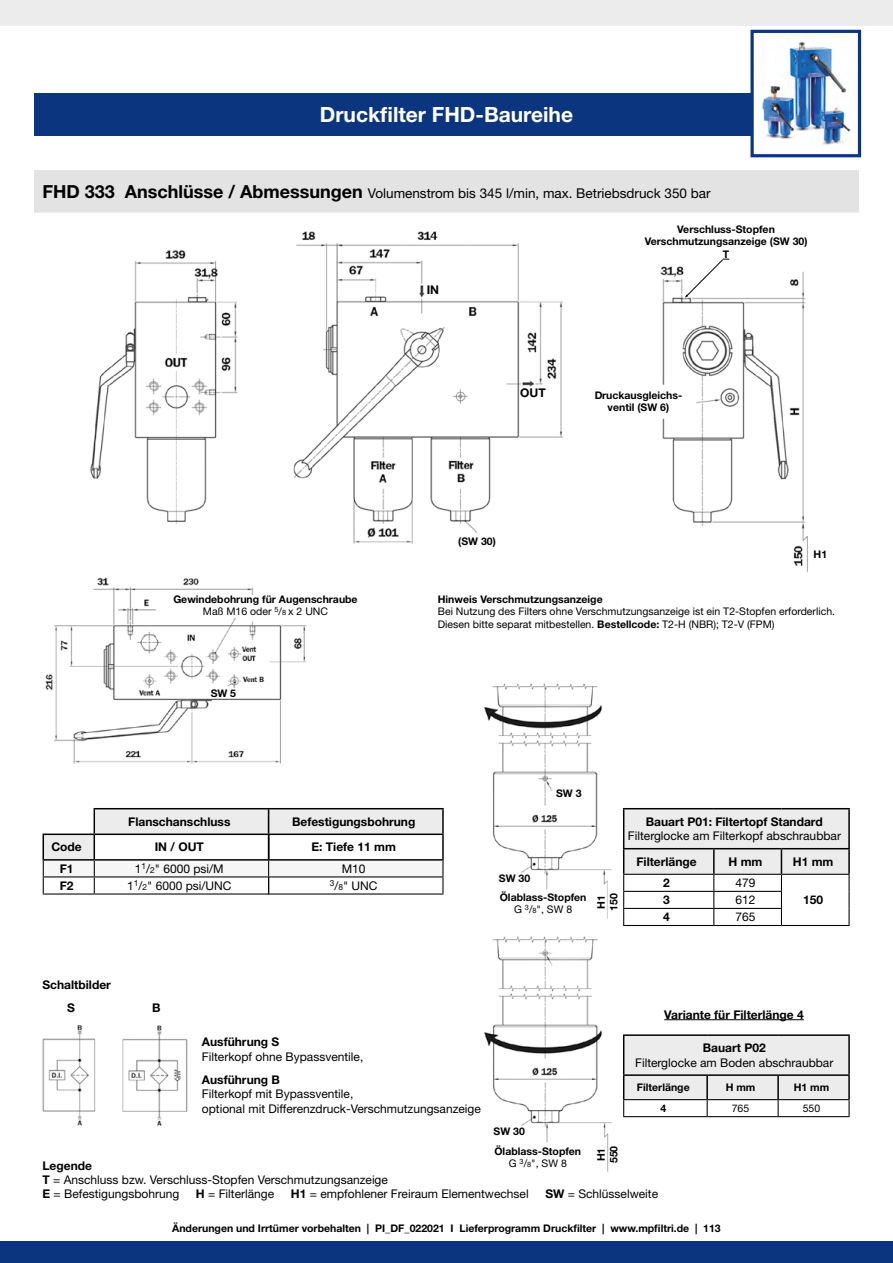
<style>
.page{position:relative;width:893px;height:1263px;background:#fff}
.page>*{position:absolute;margin:0;border:0;box-sizing:border-box;transform-origin:0 0}
.t1{font:700 21px "Helvetica Neue LT Std";color:#fff}
.t2{font:13.5px "Helvetica Neue LT Std";color:#000}
.t3{font:12px "Helvetica Neue LT Std";color:#000}
.t4{font:700 12px "Helvetica Neue LT Std";color:#000}
.Typenschlüssel_norma{font:700 10.5px/12.6px "Helvetica Neue LT Std";color:#000;text-align:center}
.Typenschlüssel_norma-2{font:10.5px/12.6px "Helvetica Neue LT Std";color:#000}
.s1{font-weight:700;font-size:18px}
.s2{font-size:7.35px}
.s3{font-weight:700}
.s4{font-style:inherit}
.s5{font-size:8.4px}
</style>
<div class="page">
<div style="left:34px;top:94px;width:719px;height:42px;background:#0b367f"></div>
<div style="left:0;top:0;width:893px;height:26px;background:#ececec"></div>
<div style="left:750px;top:30px;width:111px;height:127px;border:3px solid #0b367f"></div>
<div style="left:0;top:1242px;width:893px;height:21px;background:#0b367f"></div>
<img style="left:761px;top:42px;width:90px;height:104px">
<img style="left:484px;top:684px;width:128px;height:235px">
<img style="left:90px;top:231px;width:718px;height:341px">
<hr style="left:43px;top:893px;width:51px;height:1px;background:#000">
<hr style="left:94px;top:893px;width:175px;height:1px;background:#000">
<hr style="left:94px;top:808px;width:175px;height:1px;background:#000">
<div style="left:269px;top:809px;width:174px;height:25px;background:#ececec"></div>
<div style="left:269px;top:860px;width:174px;height:17px;background:#f6f6f6"></div>
<hr style="left:268px;top:876px;width:175px;height:1px;background:#000">
<hr style="left:268px;top:893px;width:175px;height:1px;background:#000">
<hr style="left:268px;top:808px;width:176px;height:1px;background:#000">
<hr style="left:442px;top:809px;width:2px;height:24px;background:#000">
<svg style="left:442px;top:861px;width:1px;height:32px"></svg>
<hr style="left:268px;top:833px;width:176px;height:2px;background:#000">
<svg style="left:43px;top:809px;width:226px;height:84px"></svg>
<hr style="left:442px;top:835px;width:2px;height:24px;background:#000">
<hr style="left:268px;top:859px;width:176px;height:2px;background:#000">
<img style="left:45px;top:577px;width:262px;height:187px">
<hr style="left:623px;top:925px;width:91px;height:1px;background:#000">
<hr style="left:714px;top:925px;width:67px;height:1px;background:#000">
<hr style="left:781px;top:925px;width:69px;height:1px;background:#000">
<hr style="left:623px;top:808px;width:91px;height:1px;background:#000">
<hr style="left:714px;top:808px;width:67px;height:1px;background:#000">
<hr style="left:781px;top:808px;width:69px;height:1px;background:#000">
<svg style="left:623px;top:809px;width:227px;height:116px"></svg>
<hr style="left:848px;top:849px;width:2px;height:25px;background:#000">
<hr style="left:664px;top:1019px;width:140px;height:1px;background:#000">
<img style="left:484px;top:937px;width:128px;height:235px">
<hr style="left:623px;top:1116px;width:84px;height:1px;background:#000">
<hr style="left:707px;top:1116px;width:71px;height:1px;background:#000">
<hr style="left:778px;top:1116px;width:72px;height:1px;background:#000">
<hr style="left:623px;top:1034px;width:84px;height:2px;background:#000">
<hr style="left:707px;top:1034px;width:71px;height:2px;background:#000">
<hr style="left:778px;top:1034px;width:72px;height:2px;background:#000">
<svg style="left:623px;top:1035px;width:227px;height:81px"></svg>
<hr style="left:707px;top:1074px;width:71px;height:2px;background:#000">
<hr style="left:778px;top:1074px;width:72px;height:2px;background:#000">
<hr style="left:777px;top:1076px;width:2px;height:23px;background:#000">
<hr style="left:848px;top:1076px;width:2px;height:23px;background:#000">
<svg style="left:683px;top:259px;width:46px;height:39px"></svg>
<div style="left:34px;top:170px;width:825px;height:43px;background:#e3e3e3"></div>
<img style="left:42px;top:1025px;width:54px;height:101px">
<img style="left:122px;top:1025px;width:66px;height:101px">
<h1 class="t1" style="left:320px;top:102px;width:255px">Druckfilter FHD-Baureihe</h1>
<p class="t2" style="left:43px;top:185px;width:670px"><span class="s1">FHD 333 Anschlüsse / Abmessungen</span> Volumenstrom bis 345 l/min, max. Betriebsdruck 350 bar</p>
<p class="t4" style="left:427px;top:283px;width:14px">IN</p>
<p class="Typenschlüssel_norma" style="left:677px;top:223px;width:99px">Verschluss-Stopfen</p>
<p class="Typenschlüssel_norma" style="left:645px;top:235px;width:164px">Verschmutzungsanzeige (SW 30)</p>
<p class="Typenschlüssel_norma" style="left:723px;top:248px;width:8px">T</p>
<p class="t4" style="left:520px;top:385px;width:27px">OUT</p>
<p class="Typenschlüssel_norma" style="left:594px;top:388px;width:90px">Druckausgleichs&shy;ventil (SW 6)</p>
<p class="Typenschlüssel_norma" style="left:173px;top:592px;width:186px">Gewindebohrung für Augenschraube</p>
<p class="Typenschlüssel_norma-2" style="left:203px;top:605px;width:127px">Maß M16 oder <sup>5</sup>/<span class="s2">8</span> x 2 UNC</p>
<p class="Typenschlüssel_norma" style="left:211px;top:686px;width:27px">SW 5</p>
<p class="Typenschlüssel_norma" style="left:458px;top:534px;width:39px">(SW 30)</p>
<p class="Typenschlüssel_norma" style="left:814px;top:548px;width:15px">H1</p>
<p class="Typenschlüssel_norma" style="left:438px;top:592px;width:166px">Hinweis Verschmutzungsanzeige</p>
<p class="Typenschlüssel_norma-2" style="left:438px;top:605px;width:399px">Bei Nutzung des Filters ohne Verschmutzungsanzeige ist ein T2-Stopfen erforderlich.<br>Diesen bitte separat mitbestellen. <span class="s3">Bestellcode:</span> T2-H (NBR); T2-V (FPM)</p>
<p class="t4" style="left:128px;top:814px;width:104px">Flanschanschluss</p>
<p class="t4" style="left:51px;top:840px;width:32px">Code</p>
<p class="t4" style="left:155px;top:840px;width:51px">IN / OUT</p>
<p class="t4" style="left:60px;top:861px;width:15px">F1</p>
<p class="t3" style="left:135px;top:861px;width:90px">1<sup>1</sup><span class="s4">/</span><span class="s5">2</span>" 6000 psi/M</p>
<p class="t4" style="left:60px;top:878px;width:15px">F2</p>
<p class="t3" style="left:127px;top:878px;width:106px">1<sup>1</sup><span class="s4">/</span><span class="s5">2</span>" 6000 psi/UNC</p>
<p class="t4" style="left:43px;top:977px;width:70px">Schaltbilder</p>
<p class="t4" style="left:67px;top:1000px;width:9px">S</p>
<p class="t4" style="left:152px;top:1000px;width:10px">B</p>
<p class="t4" style="left:292px;top:814px;width:125px">Befestigungsbohrung</p>
<p class="t4" style="left:311px;top:840px;width:86px">E: Tiefe 11 mm</p>
<p class="t3" style="left:342px;top:861px;width:25px">M10</p>
<p class="t3" style="left:330px;top:878px;width:49px"><sup>3</sup><span class="s4">/</span><span class="s5">8</span>" UNC</p>
<p class="Typenschlüssel_norma" style="left:556px;top:786px;width:27px">SW 3</p>
<p class="Typenschlüssel_norma" style="left:499px;top:872px;width:33px">SW 30</p>
<p class="Typenschlüssel_norma" style="left:500px;top:890px;width:88px">Ölablass-Stopfen</p>
<p class="Typenschlüssel_norma-2" style="left:514px;top:903px;width:60px">G <sup>3</sup>/<span class="s2">8</span>", SW 8</p>
<p class="Typenschlüssel_norma" style="left:595px;top:909px;width:15px;rotate:-90deg">H1</p>
<p class="Typenschlüssel_norma" style="left:607px;top:911px;width:19px;rotate:-90deg">150</p>
<p class="t4" style="left:646px;top:814px;width:178px">Bauart P01: Filtertopf Standard</p>
<p class="t3" style="left:628px;top:829px;width:215px">Filterglocke am Filterkopf abschraubbar</p>
<p class="t4" style="left:636px;top:854px;width:62px">Filterlänge</p>
<p class="t4" style="left:728px;top:854px;width:35px">H mm</p>
<p class="t4" style="left:793px;top:854px;width:42px">H1 mm</p>
<p class="t4" style="left:663px;top:875px;width:8px">2</p>
<p class="t3" style="left:735px;top:876px;width:22px">479</p>
<p class="t4" style="left:663px;top:892px;width:8px">3</p>
<p class="t3" style="left:735px;top:893px;width:22px">612</p>
<p class="t4" style="left:803px;top:892px;width:22px">150</p>
<p class="t4" style="left:663px;top:909px;width:8px">4</p>
<p class="t3" style="left:735px;top:910px;width:22px">765</p>
<p class="t4" style="left:664px;top:1007px;width:141px">Variante für Filterlänge 4</p>
<p class="t4" style="left:202px;top:1034px;width:79px">Ausführung S</p>
<p class="t3" style="left:202px;top:1049px;width:163px">Filterkopf ohne Bypassventile,</p>
<p class="t4" style="left:202px;top:1072px;width:80px">Ausführung B</p>
<p class="t3" style="left:202px;top:1087px;width:153px">Filterkopf mit Bypassventile,</p>
<p class="t3" style="left:202px;top:1101px;width:280px">optional mit Differenzdruck-Verschmutzungsanzeige</p>
<p class="t4" style="left:703px;top:1040px;width:64px">Bauart P02</p>
<p class="t3" style="left:635px;top:1055px;width:200px">Filterglocke am Boden abschraubbar</p>
<p class="Typenschlüssel_norma" style="left:637px;top:1081px;width:54px">Filterlänge</p>
<p class="Typenschlüssel_norma" style="left:726px;top:1081px;width:31px">H mm</p>
<p class="Typenschlüssel_norma" style="left:794px;top:1081px;width:37px">H1 mm</p>
<p class="Typenschlüssel_norma" style="left:660px;top:1101px;width:7px">4</p>
<p class="Typenschlüssel_norma-2" style="left:732px;top:1102px;width:19px">765</p>
<p class="Typenschlüssel_norma-2" style="left:803px;top:1102px;width:19px">550</p>
<p class="Typenschlüssel_norma" style="left:494px;top:1125px;width:33px">SW 30</p>
<p class="Typenschlüssel_norma" style="left:494px;top:1144px;width:88px">Ölablass-Stopfen</p>
<p class="Typenschlüssel_norma-2" style="left:509px;top:1157px;width:60px">G <sup>3</sup>/<span class="s2">8</span>", SW 8</p>
<p class="Typenschlüssel_norma" style="left:595px;top:1161px;width:15px;rotate:-90deg">H1</p>
<p class="Typenschlüssel_norma" style="left:607px;top:1163px;width:19px;rotate:-90deg">550</p>
<p class="t4" style="left:43px;top:1158px;width:51px">Legende</p>
<p class="t3" style="left:43px;top:1172px;width:347px"><span class="s3">T</span> = Anschluss bzw. Verschluss-Stopfen Verschmutzungsanzeige</p>
<p class="t3" style="left:43px;top:1187px;width:138px"><span class="s3">E</span> = Befestigungsbohrung</p>
<p class="t3" style="left:196px;top:1187px;width:80px"><span class="s3">H</span> = Filterlänge</p>
<p class="t3" style="left:291px;top:1187px;width:239px"><span class="s3">H1</span> = empfohlener Freiraum Elementwechsel</p>
<p class="t3" style="left:545px;top:1187px;width:114px"><span class="s3">SW</span> = Schlüsselweite</p>
<p class="Typenschlüssel_norma" style="left:172px;top:1222px;width:550px">Änderungen und Irrtümer vorbehalten | PI_DF_022021 I Lieferprogramm Druckfilter | www.mpfiltri.de | 113</p>
</div>
